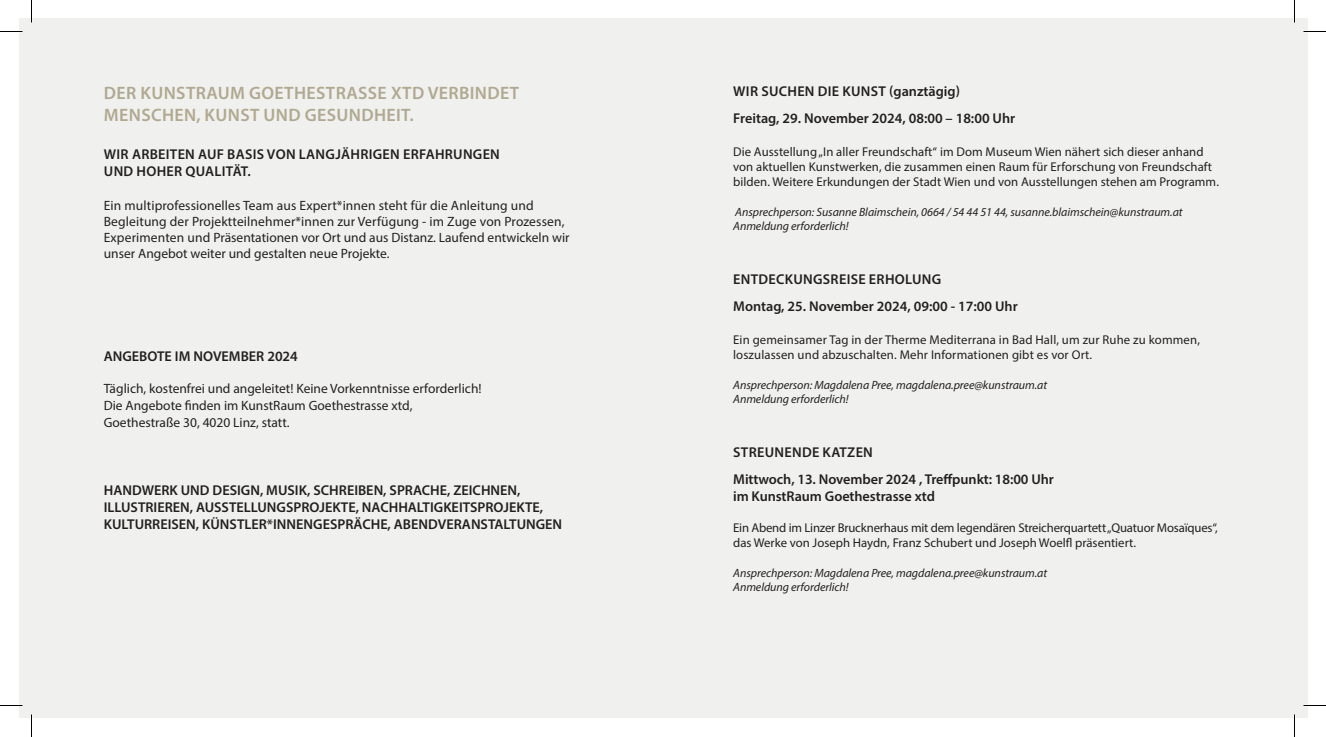
<style>
.page{position:relative;width:1326px;height:737px;background:#fff}
.page>*{position:absolute;margin:0;border:0;box-sizing:border-box;transform-origin:0 0}
.t1{font:600 18px "Myriad Pro";letter-spacing:.02em;color:#b0a890}
.t2{font:600 14.25px "Myriad Pro";color:#231f20}
.t3{font:600 14.25px "Myriad Pro";letter-spacing:.02em;color:#231f20}
.t4{font:13.5px/16.2px "Myriad Pro";color:#231f20}
.t5{font:12.75px/15.3px "Myriad Pro";letter-spacing:.005em;color:#231f20}
.t6{font:12.75px/15.3px "Myriad Pro";letter-spacing:-.015em;color:#231f20}
.t7{font:italic 12px "Myriad Pro";letter-spacing:-.005em;color:#231f20}
</style>
<div class="page">
<div style="left:19px;top:19px;width:1288px;height:699px;background:#f0f1ef"></div>
<hr style="left:0;top:704px;width:22px;height:2px;background:#fff">
<hr style="left:1303px;top:704px;width:23px;height:2px;background:#fff">
<hr style="left:1293px;top:0;width:2px;height:22px;background:#fff">
<hr style="left:1293px;top:714px;width:2px;height:23px;background:#fff">
<svg style="left:0;top:31px;width:22px;height:1px"></svg>
<svg style="left:1303px;top:31px;width:23px;height:1px"></svg>
<svg style="left:0;top:705px;width:22px;height:1px"></svg>
<svg style="left:1303px;top:705px;width:23px;height:1px"></svg>
<svg style="left:31px;top:0;width:1px;height:22px"></svg>
<svg style="left:31px;top:714px;width:1px;height:23px"></svg>
<svg style="left:1294px;top:0;width:1px;height:22px"></svg>
<svg style="left:1294px;top:714px;width:1px;height:23px"></svg>
<p class="t1" style="left:104px;top:82px;width:417px">DER KUNSTRAUM GOETHESTRASSE XTD VERBINDET</p>
<p class="t1" style="left:104px;top:103px;width:311px">MENSCHEN, KUNST UND GESUNDHEIT.</p>
<p class="t3" style="left:104px;top:145px;width:397px">WIR ARBEITEN AUF BASIS VON LANGJÄHRIGEN ERFAHRUNGEN</p>
<p class="t3" style="left:104px;top:163px;width:148px">UND HOHER QUALITÄT.</p>
<p class="t4" style="left:104px;top:197px;width:431px">Ein multiprofessionelles Team aus Expert*innen steht für die Anleitung und</p>
<p class="t4" style="left:104px;top:213px;width:467px">Begleitung der Projektteilnehmer*innen zur Verfügung - im Zuge von Prozessen,<br>Experimenten und Präsentationen vor Ort und aus Distanz. Laufend entwickeln wir</p>
<p class="t4" style="left:104px;top:245px;width:287px">unser Angebot weiter und gestalten neue Projekte.</p>
<p class="t2" style="left:104px;top:347px;width:196px">ANGEBOTE IM NOVEMBER 2024</p>
<p class="t4" style="left:104px;top:380px;width:379px">Täglich, kostenfrei und angeleitet! Keine Vorkenntnisse erforderlich!</p>
<p class="t4" style="left:104px;top:397px;width:310px">Die Angebote finden im KunstRaum Goethestrasse xtd,</p>
<p class="t4" style="left:104px;top:414px;width:187px">Goethestraße 30, 4020 Linz, statt.</p>
<p class="t2" style="left:104px;top:481px;width:418px">HANDWERK UND DESIGN, MUSIK, SCHREIBEN, SPRACHE, ZEICHNEN,</p>
<p class="t2" style="left:104px;top:498px;width:441px">ILLUSTRIEREN, AUSSTELLUNGSPROJEKTE, NACHHALTIGKEITSPROJEKTE,</p>
<p class="t2" style="left:104px;top:515px;width:460px">KULTURREISEN, KÜNSTLER*INNENGESPRÄCHE, ABENDVERANSTALTUNGEN</p>
<p class="t3" style="left:733px;top:82px;width:228px">WIR SUCHEN DIE KUNST (ganztägig)</p>
<p class="t2" style="left:733px;top:109px;width:284px">Freitag, 29. November 2024, 08:00 – 18:00 Uhr</p>
<p class="t5" style="left:733px;top:143px;width:487px">Die Ausstellung „In aller Freundschaft“ im Dom Museum Wien nähert sich dieser anhand von aktuellen Kunstwerken, die zusammen einen Raum für Erforschung von Freundschaft bilden. Weitere Erkundungen der Stadt Wien und von Ausstellungen stehen am Programm.</p>
<p class="t7" style="left:735px;top:204px;width:449px">Ansprechperson: Susanne Blaimschein, 0664 / 54 44 51 44, susanne.blaimschein@kunstraum.at</p>
<p class="t7" style="left:733px;top:219px;width:117px">Anmeldung erforderlich!</p>
<p class="t3" style="left:733px;top:270px;width:209px">ENTDECKUNGSREISE ERHOLUNG</p>
<p class="t2" style="left:733px;top:297px;width:286px">Montag, 25. November 2024, 09:00 - 17:00 Uhr</p>
<p class="t5" style="left:733px;top:332px;width:468px">Ein gemeinsamer Tag in der Therme Mediterrana in Bad Hall, um zur Ruhe zu kommen, loszulassen und abzuschalten. Mehr Informationen gibt es vor Ort.</p>
<p class="t7" style="left:733px;top:377px;width:316px">Ansprechperson: Magdalena Pree, magdalena.pree@kunstraum.at</p>
<p class="t7" style="left:733px;top:392px;width:117px">Anmeldung erforderlich!</p>
<p class="t3" style="left:733px;top:443px;width:141px">STREUNENDE KATZEN</p>
<p class="t2" style="left:733px;top:470px;width:322px">Mittwoch, 13. November 2024 , Treffpunkt: 18:00 Uhr</p>
<p class="t2" style="left:733px;top:487px;width:203px">im KunstRaum Goethestrasse xtd</p>
<p class="t6" style="left:733px;top:520px;width:486px">Ein Abend im Linzer Brucknerhaus mit dem legendären Streicherquartett „Quatuor Mosaïques“, das Werke von Joseph Haydn, Franz Schubert und Joseph Woelfl präsentiert.</p>
<p class="t7" style="left:733px;top:565px;width:316px">Ansprechperson: Magdalena Pree, magdalena.pree@kunstraum.at</p>
<p class="t7" style="left:733px;top:580px;width:117px">Anmeldung erforderlich!</p>
</div>
